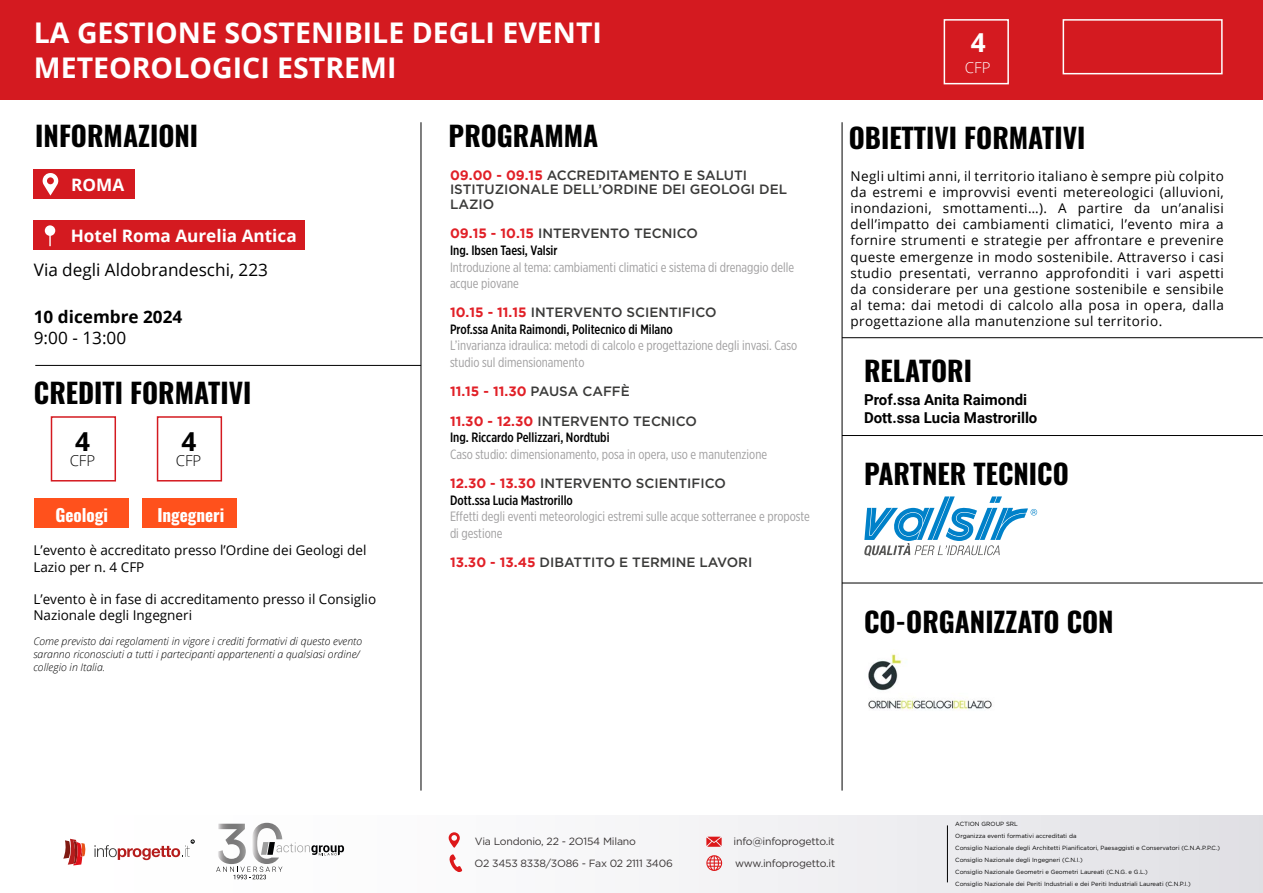
<style>
.page{position:relative;width:1263px;height:893px;background:#fff}
.page>*{position:absolute;margin:0;border:0;box-sizing:border-box;transform-origin:0 0}
.t1{font:700 28.5px/34.2px "Open Sans";color:#fff}
.t2{font:700 27.6px "Oswald";color:#000}
.t3{font:700 26.1px "Open Sans";color:#000}
.t4{font:700 26.1px "Open Sans";color:#fff}
.t5{font:17.1px "Open Sans";color:#000}
.t6{font:700 17.1px "Open Sans";color:#fff}
.t7{font:700 17.1px "Oswald";color:#fff}
.t8{font:700 17.1px "Open Sans";color:#000}
.t9{font:700 15px/18px "Roboto";color:#000}
.t10{font:300 15px "Open Sans";color:#000}
.t11{font:300 15px "Open Sans";color:#fff}
.t12{font:13.5px/16.2px "Open Sans";color:#000}
.t13{font:13.5px/16.5px "Gotham X Narrow";color:#a09fa0}
.t14{font:500 13.5px/14.7px "Gotham";color:#3a3a39}
.t15{font:500 13.5px "Gotham X Narrow";color:#000}
.t16{font:italic 300 10.5px/12.6px "Open Sans";color:#000}
.t17{font:10.5px "Gotham";letter-spacing:-.02em;color:#393535}
.t18{font:6px/12px "Gotham";color:#000}
.s1{font-weight:700;color:#e12027}
</style>
<div class="page">
<div style="left:0;top:815px;width:1263px;height:78px;background:linear-gradient(to right,#fff,#e3e3e7)"></div>
<svg style="left:449px;top:854px;width:13px;height:18px"></svg>
<svg style="left:706px;top:855px;width:16px;height:16px"></svg>
<svg style="left:706px;top:837px;width:16px;height:10px"></svg>
<svg style="left:449px;top:832px;width:11px;height:16px"></svg>
<hr style="left:947px;top:825px;width:1px;height:57px;background:#000">
<div style="left:0;top:0;width:1263px;height:99px;background:#d41a20"></div>
<hr style="left:421px;top:122px;width:1px;height:669px;background:#000">
<hr style="left:842px;top:122px;width:1px;height:669px;background:#000">
<div style="left:34px;top:169px;width:101px;height:30px;background:#d41a20"></div>
<div style="left:33px;top:220px;width:272px;height:30px;background:#d41a20"></div>
<div style="left:34px;top:498px;width:95px;height:30px;background:#ff511c"></div>
<div style="left:142px;top:498px;width:95px;height:30px;background:#ff511c"></div>
<svg style="left:42px;top:173px;width:17px;height:23px"></svg>
<div style="left:45px;top:225px;width:10px;height:11px;background:#fff;border-radius:5px"></div>
<div style="left:51px;top:416px;width:65px;height:65px;border:2px solid #d41a20"></div>
<div style="left:157px;top:416px;width:65px;height:65px;border:2px solid #d41a20"></div>
<hr style="left:35px;top:365px;width:386px;height:1px;background:#000">
<hr style="left:842px;top:435px;width:421px;height:1px;background:#000">
<hr style="left:842px;top:583px;width:421px;height:1px;background:#000">
<hr style="left:842px;top:337px;width:421px;height:1px;background:#000">
<div style="left:944px;top:19px;width:65px;height:65px;border:2px solid #fff"></div>
<div style="left:1062px;top:19px;width:160px;height:55px;border:2px solid #fff"></div>
<svg style="left:63px;top:839px;width:24px;height:26px"></svg>
<svg style="left:95px;top:840px;width:99px;height:20px"></svg>
<svg style="left:216px;top:823px;width:128px;height:56px"></svg>
<img style="left:868px;top:654px;width:124px;height:56px">
<svg style="left:864px;top:496px;width:173px;height:60px"></svg>
<h1 class="t1" style="left:34px;top:15px;width:570px">LA GESTIONE SOSTENIBILE DEGLI EVENTI<br>METEOROLOGICI ESTREMI</h1>
<h3 class="t4" style="left:971px;top:24px;width:16px">4</h3>
<p class="t11" style="left:965px;top:57px;width:27px">CFP</p>
<h2 class="t2" style="left:35px;top:122px;width:164px">INFORMAZIONI</h2>
<h2 class="t2" style="left:449px;top:122px;width:151px">PROGRAMMA</h2>
<h2 class="t2" style="left:849px;top:123px;width:238px">OBIETTIVI FORMATIVI</h2>
<p class="t6" style="left:71px;top:173px;width:55px">ROMA</p>
<p class="t6" style="left:71px;top:224px;width:227px">Hotel Roma Aurelia Antica</p>
<p class="t5" style="left:34px;top:258px;width:236px">Via degli Aldobrandeschi, 223</p>
<p class="t8" style="left:34px;top:305px;width:150px">10 dicembre 2024</p>
<p class="t5" style="left:34px;top:326px;width:94px">9:00 - 13:00</p>
<h2 class="t2" style="left:34px;top:378px;width:219px">CREDITI FORMATIVI</h2>
<h3 class="t3" style="left:75px;top:423px;width:16px">4</h3>
<h3 class="t3" style="left:181px;top:423px;width:16px">4</h3>
<p class="t10" style="left:70px;top:451px;width:27px">CFP</p>
<p class="t10" style="left:176px;top:451px;width:27px">CFP</p>
<p class="t7" style="left:55px;top:506px;width:54px">Geologi</p>
<p class="t7" style="left:157px;top:506px;width:69px">Ingegneri</p>
<p class="t12" style="left:33px;top:542px;width:335px">L’evento è accreditato presso l’Ordine dei Geologi del<br>Lazio per n. 4 CFP</p>
<p class="t12" style="left:33px;top:591px;width:344px">L’evento è in fase di accreditamento presso il Consiglio<br>Nazionale degli Ingegneri</p>
<p class="t16" style="left:33px;top:635px;width:330px">Come previsto dai regolamenti in vigore i crediti formativi di questo evento saranno riconosciuti a tutti i partecipanti appartenenti a qualsiasi ordine/ collegio in Italia.</p>
<p class="t14" style="left:450px;top:167px;width:339px"><span class="s1">09.00 - 09.15</span> ACCREDITAMENTO E SALUTI<br>ISTITUZIONALE DELL’ORDINE DEI GEOLOGI DEL<br>LAZIO</p>
<p class="t14" style="left:450px;top:226px;width:249px"><span class="s1">09.15 - 10.15</span> INTERVENTO TECNICO</p>
<p class="t15" style="left:450px;top:242px;width:109px">Ing. Ibsen Taesi, Valsir</p>
<p class="t13" style="left:450px;top:258px;width:346px">Introduzione al tema: cambiamenti climatici e sistema di drenaggio delle acque piovane</p>
<p class="t14" style="left:450px;top:305px;width:268px"><span class="s1">10.15 - 11.15</span> INTERVENTO SCIENTIFICO</p>
<p class="t15" style="left:450px;top:321px;width:224px">Prof.ssa Anita Raimondi, Politecnico di Milano</p>
<p class="t13" style="left:450px;top:337px;width:349px">L’invarianza idraulica: metodi di calcolo e progettazione degli invasi. Caso studio sul dimensionamento</p>
<p class="t14" style="left:450px;top:377px;width:249px;line-height:29.4px"><span class="s1">11.15 - 11.30</span> PAUSA CAFFÈ<br><span class="s1">11.30 - 12.30</span> INTERVENTO TECNICO</p>
<p class="t15" style="left:450px;top:429px;width:161px">Ing. Riccardo Pellizzari, Nordtubi</p>
<p class="t13" style="left:450px;top:445px;width:319px">Caso studio: dimensionamento, posa in opera, uso e manutenzione</p>
<p class="t14" style="left:450px;top:476px;width:277px"><span class="s1">12.30 - 13.30</span> INTERVENTO SCIENTIFICO</p>
<p class="t15" style="left:450px;top:492px;width:124px">Dott.ssa Lucia Mastrorillo</p>
<p class="t13" style="left:450px;top:508px;width:361px">Effetti degli eventi meteorologici estremi sulle acque sotterranee e proposte di gestione</p>
<p class="t14" style="left:450px;top:555px;width:304px"><span class="s1">13.30 - 13.45</span> DIBATTITO E TERMINE LAVORI</p>
<p class="t12" style="left:850px;top:167px;width:375px;text-align:justify">Negli ultimi anni, il territorio italiano è sempre più colpito da estremi e improvvisi eventi metereologici (alluvioni, inondazioni, smottamenti…). A partire da un’analisi dell’impatto dei cambiamenti climatici, l’evento mira a fornire strumenti e strategie per affrontare e prevenire queste emergenze in modo sostenibile. Attraverso i casi studio presentati, verranno approfonditi i vari aspetti da considerare per una gestione sostenibile e sensibile al tema: dai metodi di calcolo alla posa in opera, dalla progettazione alla manutenzione sul territorio.</p>
<h2 class="t2" style="left:864px;top:356px;width:109px">RELATORI</h2>
<p class="t9" style="left:864px;top:391px;width:175px">Prof.ssa Anita Raimondi<br>Dott.ssa Lucia Mastrorillo</p>
<h2 class="t2" style="left:864px;top:460px;width:206px">PARTNER TECNICO</h2>
<h2 class="t2" style="left:864px;top:607px;width:251px">CO-ORGANIZZATO CON</h2>
<p class="t17" style="left:475px;top:834px;width:163px">Via Londonio, 22 - 2O154 Milano</p>
<p class="t17" style="left:734px;top:835px;width:103px">info@infoprogetto.it</p>
<p class="t17" style="left:474px;top:857px;width:200px">O2 3453 8338/3O86 - Fax 02 2111 3406</p>
<p class="t17" style="left:735px;top:856px;width:102px">www.infoprogetto.it</p>
<p class="t18" style="left:955px;top:817px;width:266px">ACTION GROUP SRL<br>Organizza eventi formativi accreditati da<br>Consiglio Nazionale degli Architetti Pianificatori, Paesaggisti e Conservatori (C.N.A.P.P.C.)<br>Consiglio Nazionale degli Ingegneri (C.N.I.)<br>Consiglio Nazionale Geometri e Geometri Laureati (C.N.G. e G.L.)<br>Consiglio Nazionale dei Periti Industriali e dei Periti Industriali Laureati (C.N.P.I.)</p>
</div>
